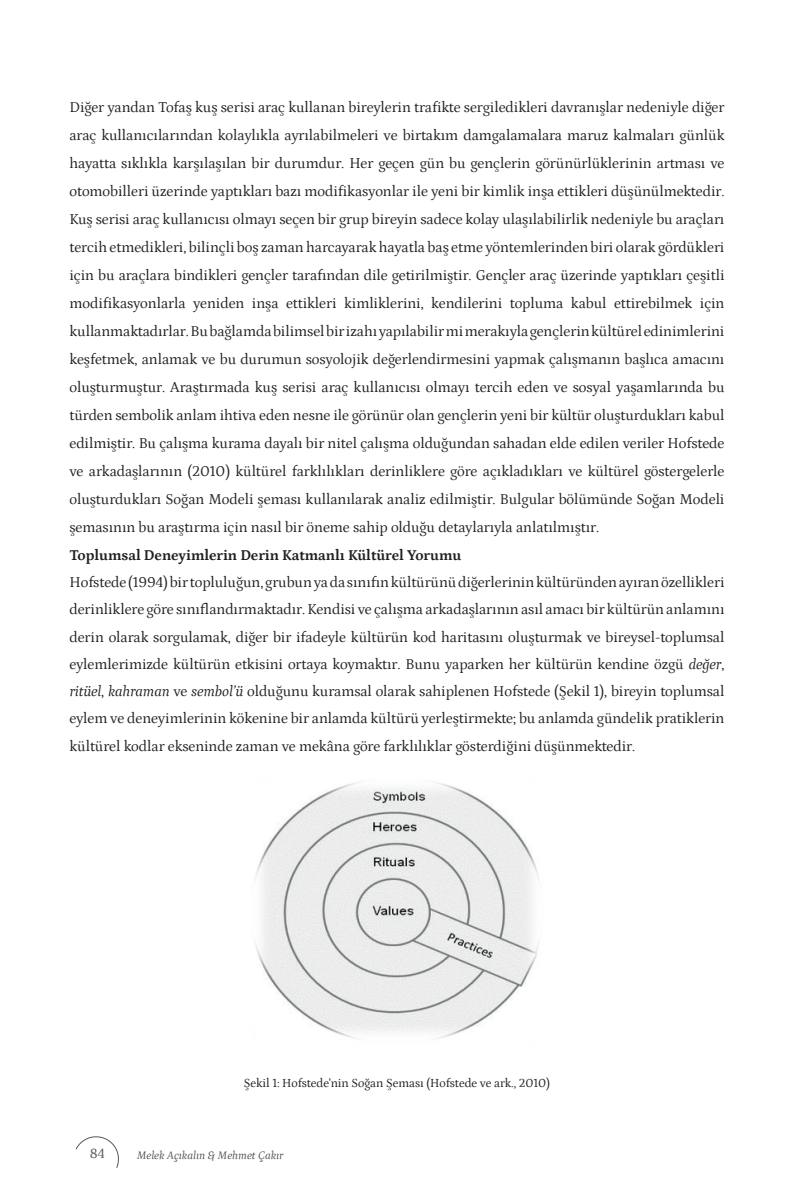
<style>
.page{position:relative;width:794px;height:1191px;background:#fff}
.page>*{position:absolute;margin:0;border:0;box-sizing:border-box;transform-origin:0 0}
.t1{font:14.88px/28px "Petrona";letter-spacing:-.005em;color:#231f20;text-align:justify}
.t2{font:700 14.88px "Petrona";letter-spacing:-.005em;color:#231f20}
.t3{font:14px "Petrona";color:#57585a}
.t4{font:12.25px "Petrona";letter-spacing:-.005em;color:#231f20}
.t5{font:italic 11.38px "Petrona";color:#4f5252}
.s1{font-style:italic}
</style>
<div class="page">
<svg style="left:75px;top:1136px;width:44px;height:32px"></svg>
<img style="left:255px;top:782px;width:284px;height:257px">
<p class="t1" style="left:69px;top:92px;width:656px">Diğer yandan Tofaş kuş serisi araç kullanan bireylerin trafikte sergiledikleri davranışlar nedeniyle diğer araç kullanıcılarından kolaylıkla ayrılabilmeleri ve birtakım damgalamalara maruz kalmaları günlük hayatta sıklıkla karşılaşılan bir durumdur. Her geçen gün bu gençlerin görünürlüklerinin artması ve otomobilleri üzerinde yaptıkları bazı modifikasyonlar ile yeni bir kimlik inşa ettikleri düşünülmektedir.<br>Kuş serisi araç kullanıcısı olmayı seçen bir grup bireyin sadece kolay ulaşılabilirlik nedeniyle bu araçları tercih etmedikleri, bilinçli boş zaman harcayarak hayatla baş etme yöntemlerinden biri olarak gördükleri için bu araçlara bindikleri gençler tarafından dile getirilmiştir. Gençler araç üzerinde yaptıkları çeşitli modifikasyonlarla yeniden inşa ettikleri kimliklerini, kendilerini topluma kabul ettirebilmek için kullanmaktadırlar. Bu bağlamda bilimsel bir izahı yapılabilir mi merakıyla gençlerin kültürel edinimlerini keşfetmek, anlamak ve bu durumun sosyolojik değerlendirmesini yapmak çalışmanın başlıca amacını oluşturmuştur. Araştırmada kuş serisi araç kullanıcısı olmayı tercih eden ve sosyal yaşamlarında bu türden sembolik anlam ihtiva eden nesne ile görünür olan gençlerin yeni bir kültür oluşturdukları kabul edilmiştir. Bu çalışma kurama dayalı bir nitel çalışma olduğundan sahadan elde edilen veriler Hofstede ve arkadaşlarının (2010) kültürel farklılıkları derinliklere göre açıkladıkları ve kültürel göstergelerle oluşturdukları Soğan Modeli şeması kullanılarak analiz edilmiştir. Bulgular bölümünde Soğan Modeli şemasının bu araştırma için nasıl bir öneme sahip olduğu detaylarıyla anlatılmıştır.</p>
<p class="t2" style="left:69px;top:543px;width:393px">Toplumsal Deneyimlerin Derin Katmanlı Kültürel Yorumu</p>
<p class="t1" style="left:69px;top:567px;width:656px;line-height:27.3px">Hofstede (1994) bir topluluğun, grubun ya da sınıfın kültürünü diğerlerinin kültüründen ayıran özellikleri derinliklere göre sınıflandırmaktadır. Kendisi ve çalışma arkadaşlarının asıl amacı bir kültürün anlamını derin olarak sorgulamak, diğer bir ifadeyle kültürün kod haritasını oluşturmak ve bireysel-toplumsal eylemlerimizde kültürün etkisini ortaya koymaktır. Bunu yaparken her kültürün kendine özgü <span class="s1">değer</span>, <span class="s1">ritüel</span>, <span class="s1">kahraman</span> ve <span class="s1">sembol’ü</span> olduğunu kuramsal olarak sahiplenen Hofstede (Şekil 1), bireyin toplumsal eylem ve deneyimlerinin kökenine bir anlamda kültürü yerleştirmekte; bu anlamda gündelik pratiklerin kültürel kodlar ekseninde zaman ve mekâna göre farklılıklar gösterdiğini düşünmektedir.</p>
<p class="t4" style="left:244px;top:1074px;width:308px">Şekil 1: Hofstede'nin Soğan Şeması (Hofstede ve ark., 2010)</p>
<p class="t3" style="left:90px;top:1143px;width:16px">84</p>
<p class="t5" style="left:137px;top:1146px;width:148px">Melek Açıkalın &amp; Mehmet Çakır</p>
</div>
